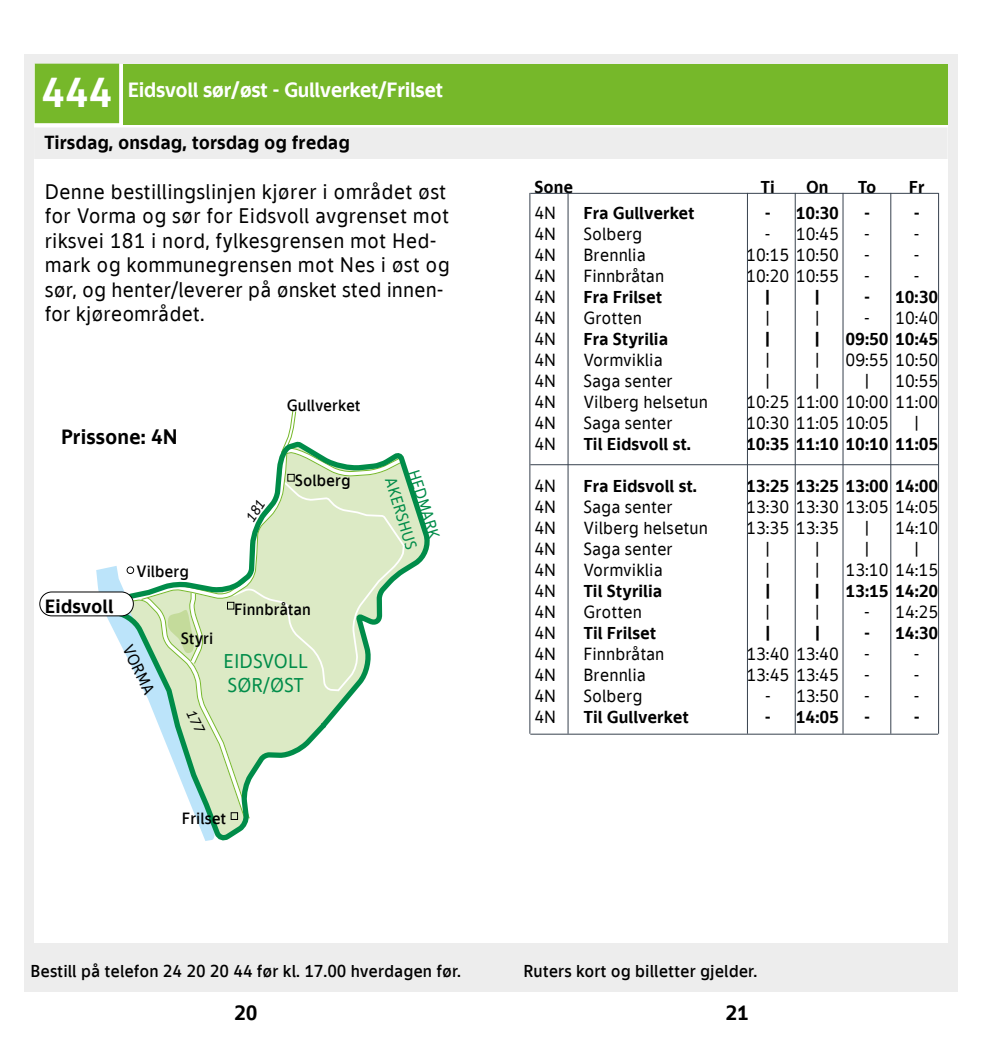
<style>
.page{position:relative;width:983px;height:1042px;background:#fff}
.page>*{position:absolute;margin:0;border:0;box-sizing:border-box;transform-origin:0 0}
.t1{font:700 42px "TID";color:#fff}
.t2{font:21px/24.5px "TID";letter-spacing:.01em;color:#000}
.t3{font:700 21px "TID";letter-spacing:-.02em;color:#fff}
.t4{font:700 21px "TID";color:#000}
.t5{font:19.78px/23.8px "TID";color:#008c49}
.t6{font:700 19.43px "TID";color:#000}
.t7{font:700 19.25px "TID";color:#000}
.t8{font:17.5px "TID";color:#000}
.t9{font:700 17.5px "TID";color:#000}
.t10{font:500 17.15px "TID";color:#000}
.t11{font:500 16.28px "TID";color:#000}
.t12{font:16.28px "TID";color:#008c49}
.t13{font:16.28px "TID";color:#000}
</style>
<div class="page">
<div style="left:25px;top:55px;width:507px;height:937px;background:#ededed"></div>
<div style="left:34px;top:64px;width:498px;height:878px;background:#fff"></div>
<div style="left:516px;top:55px;width:441px;height:937px;background:#ededed"></div>
<div style="left:505px;top:64px;width:442px;height:878px;background:#fff"></div>
<div style="left:35px;top:64px;width:84px;height:59px;background:#76b82a"></div>
<div style="left:34px;top:127px;width:913px;height:32px;background:#ededed"></div>
<svg style="left:79px;top:464px;width:352px;height:479px"></svg>
<div style="left:40px;top:592px;width:93px;height:24px;background:#fff;border-radius:12px"></div>
<div style="left:39px;top:591px;width:95px;height:25px;border:1px solid #000;border-radius:12px"></div>
<hr style="left:567px;top:193px;width:1px;height:541px;background:#37414e">
<hr style="left:529px;top:193px;width:1px;height:541px;background:#37414e">
<hr style="left:746px;top:193px;width:1px;height:541px;background:#37414e">
<hr style="left:937px;top:193px;width:1px;height:541px;background:#37414e">
<hr style="left:794px;top:193px;width:1px;height:541px;background:#37414e">
<hr style="left:842px;top:193px;width:1px;height:541px;background:#37414e">
<hr style="left:890px;top:193px;width:1px;height:541px;background:#37414e">
<hr style="left:530px;top:193px;width:407px;height:1px;background:#37414e">
<hr style="left:530px;top:734px;width:407px;height:1px;background:#37414e">
<hr style="left:530px;top:464px;width:407px;height:1px;background:#37414e">
<div style="left:123px;top:64px;width:406px;height:60px;background:#76b82a"></div>
<div style="left:525px;top:64px;width:422px;height:60px;background:#76b82a"></div>
<svg style="left:90px;top:411px;width:316px;height:430px"></svg>
<h1 class="t1" style="left:42px;top:66px;width:72px">444</h1>
<p class="t7" style="left:44px;top:130px;width:307px">Tirsdag, onsdag, torsdag og fredag</p>
<p class="t2" style="left:45px;top:178px;width:406px">Denne bestillingslinjen kjører i området øst for Vorma og sør for Eidsvoll avgrenset mot riksvei 181 i nord, fylkesgrensen mot Hed&shy;mark og kommunegrensen mot Nes i øst og sør, og henter/leverer på ønsket sted innen&shy;for kjøreområdet.</p>
<p class="t3" style="left:128px;top:76px;width:317px">Eidsvoll sør/øst - Gullverket/Frilset</p>
<p class="t4" style="left:61px;top:423px;width:118px">Prissone: 4N</p>
<p class="t11" style="left:287px;top:395px;width:75px">Gullverket</p>
<p class="t11" style="left:295px;top:470px;width:57px">Solberg</p>
<p class="t6" style="left:45px;top:594px;width:70px">Eidsvoll</p>
<p class="t11" style="left:136px;top:560px;width:54px">Vilberg</p>
<p class="t13" style="left:136px;top:641px;width:54px;rotate:64deg">VORMA</p>
<p class="t11" style="left:181px;top:628px;width:34px">Styri</p>
<p class="t11" style="left:234px;top:598px;width:78px">Finnbråtan</p>
<p class="t5" style="left:223px;top:648px;width:86px">EIDSVOLL<br>SØR/ØST</p>
<p class="t12" style="left:423px;top:467px;width:73px;rotate:73deg">HEDMARK</p>
<p class="t12" style="left:400px;top:475px;width:76px;rotate:73deg">AKERSHUS</p>
<p class="t11" style="left:182px;top:808px;width:46px">Frilset</p>
<p class="t9" style="left:534px;top:176px;width:40px">Sone</p>
<p class="t9" style="left:760px;top:176px;width:16px">Ti</p>
<p class="t9" style="left:806px;top:176px;width:24px">On</p>
<p class="t9" style="left:857px;top:176px;width:20px">To</p>
<p class="t9" style="left:908px;top:176px;width:17px">Fr</p>
<p class="t8" style="left:534px;top:202px;width:23px">4N</p>
<p class="t9" style="left:583px;top:202px;width:113px">Fra Gullverket</p>
<p class="t9" style="left:764px;top:202px;width:76px">- 10:30</p>
<p class="t9" style="left:863px;top:202px;width:8px">-</p>
<p class="t9" style="left:913px;top:202px;width:8px">-</p>
<p class="t8" style="left:534px;top:223px;width:23px">4N</p>
<p class="t8" style="left:583px;top:223px;width:60px">Solberg</p>
<p class="t8" style="left:764px;top:223px;width:75px">- 10:45</p>
<p class="t8" style="left:864px;top:223px;width:7px">-</p>
<p class="t8" style="left:913px;top:223px;width:7px">-</p>
<p class="t8" style="left:534px;top:244px;width:23px">4N</p>
<p class="t8" style="left:583px;top:244px;width:64px">Brennlia</p>
<p class="t8" style="left:746px;top:244px;width:94px">10:15 10:50</p>
<p class="t8" style="left:864px;top:244px;width:7px">-</p>
<p class="t8" style="left:913px;top:244px;width:7px">-</p>
<p class="t8" style="left:534px;top:265px;width:23px">4N</p>
<p class="t8" style="left:583px;top:265px;width:82px">Finnbråtan</p>
<p class="t8" style="left:746px;top:265px;width:94px">10:20 10:55</p>
<p class="t8" style="left:864px;top:265px;width:7px">-</p>
<p class="t8" style="left:913px;top:265px;width:7px">-</p>
<p class="t8" style="left:534px;top:286px;width:23px">4N</p>
<p class="t9" style="left:583px;top:286px;width:80px">Fra Frilset</p>
<p class="t9" style="left:765px;top:286px;width:6px">|</p>
<p class="t9" style="left:814px;top:286px;width:6px">|</p>
<p class="t9" style="left:863px;top:286px;width:76px">- 10:30</p>
<p class="t8" style="left:534px;top:307px;width:23px">4N</p>
<p class="t8" style="left:583px;top:307px;width:60px">Grotten</p>
<p class="t8" style="left:765px;top:307px;width:6px">|</p>
<p class="t8" style="left:815px;top:307px;width:6px">|</p>
<p class="t8" style="left:864px;top:307px;width:75px">- 10:40</p>
<p class="t8" style="left:534px;top:328px;width:23px">4N</p>
<p class="t9" style="left:583px;top:328px;width:86px">Fra Styrilia</p>
<p class="t9" style="left:765px;top:328px;width:6px">|</p>
<p class="t9" style="left:814px;top:328px;width:6px">|</p>
<p class="t9" style="left:845px;top:328px;width:94px">09:50 10:45</p>
<p class="t8" style="left:534px;top:349px;width:23px">4N</p>
<p class="t8" style="left:583px;top:349px;width:81px">Vormviklia</p>
<p class="t8" style="left:765px;top:349px;width:6px">|</p>
<p class="t8" style="left:815px;top:349px;width:6px">|</p>
<p class="t8" style="left:845px;top:349px;width:94px">09:55 10:50</p>
<p class="t8" style="left:534px;top:370px;width:23px">4N</p>
<p class="t8" style="left:583px;top:370px;width:91px">Saga senter</p>
<p class="t8" style="left:765px;top:370px;width:6px">|</p>
<p class="t8" style="left:815px;top:370px;width:6px">|</p>
<p class="t8" style="left:864px;top:370px;width:6px">|</p>
<p class="t8" style="left:895px;top:370px;width:44px">10:55</p>
<p class="t8" style="left:534px;top:391px;width:23px">4N</p>
<p class="t8" style="left:583px;top:391px;width:126px">Vilberg helsetun</p>
<p class="t8" style="left:746px;top:391px;width:193px">10:25 11:00 10:00 11:00</p>
<p class="t8" style="left:534px;top:412px;width:23px">4N</p>
<p class="t8" style="left:583px;top:412px;width:91px">Saga senter</p>
<p class="t8" style="left:746px;top:412px;width:144px">10:30 11:05 10:05</p>
<p class="t8" style="left:914px;top:412px;width:6px">|</p>
<p class="t8" style="left:534px;top:433px;width:23px">4N</p>
<p class="t9" style="left:583px;top:433px;width:109px">Til Eidsvoll st.</p>
<p class="t9" style="left:746px;top:433px;width:194px">10:35 11:10 10:10 11:05</p>
<p class="t8" style="left:534px;top:475px;width:23px">4N</p>
<p class="t9" style="left:583px;top:475px;width:115px">Fra Eidsvoll st.</p>
<p class="t9" style="left:746px;top:475px;width:194px">13:25 13:25 13:00 14:00</p>
<p class="t8" style="left:534px;top:496px;width:23px">4N</p>
<p class="t8" style="left:583px;top:496px;width:91px">Saga senter</p>
<p class="t8" style="left:746px;top:496px;width:193px">13:30 13:30 13:05 14:05</p>
<p class="t8" style="left:534px;top:517px;width:23px">4N</p>
<p class="t8" style="left:583px;top:517px;width:126px">Vilberg helsetun</p>
<p class="t8" style="left:746px;top:517px;width:94px">13:35 13:35</p>
<p class="t8" style="left:864px;top:517px;width:6px">|</p>
<p class="t8" style="left:895px;top:517px;width:44px">14:10</p>
<p class="t8" style="left:534px;top:538px;width:23px">4N</p>
<p class="t8" style="left:583px;top:538px;width:91px">Saga senter</p>
<p class="t8" style="left:765px;top:538px;width:6px">|</p>
<p class="t8" style="left:815px;top:538px;width:6px">|</p>
<p class="t8" style="left:864px;top:538px;width:6px">|</p>
<p class="t8" style="left:914px;top:538px;width:6px">|</p>
<p class="t8" style="left:534px;top:559px;width:23px">4N</p>
<p class="t8" style="left:583px;top:559px;width:81px">Vormviklia</p>
<p class="t8" style="left:765px;top:559px;width:6px">|</p>
<p class="t8" style="left:815px;top:559px;width:6px">|</p>
<p class="t8" style="left:845px;top:559px;width:94px">13:10 14:15</p>
<p class="t8" style="left:534px;top:580px;width:23px">4N</p>
<p class="t9" style="left:583px;top:580px;width:80px">Til Styrilia</p>
<p class="t9" style="left:765px;top:580px;width:6px">|</p>
<p class="t9" style="left:814px;top:580px;width:6px">|</p>
<p class="t9" style="left:845px;top:580px;width:94px">13:15 14:20</p>
<p class="t8" style="left:534px;top:601px;width:23px">4N</p>
<p class="t8" style="left:583px;top:601px;width:60px">Grotten</p>
<p class="t8" style="left:765px;top:601px;width:6px">|</p>
<p class="t8" style="left:815px;top:601px;width:6px">|</p>
<p class="t8" style="left:864px;top:601px;width:75px">- 14:25</p>
<p class="t8" style="left:534px;top:622px;width:23px">4N</p>
<p class="t9" style="left:583px;top:622px;width:74px">Til Frilset</p>
<p class="t9" style="left:765px;top:622px;width:6px">|</p>
<p class="t9" style="left:814px;top:622px;width:6px">|</p>
<p class="t9" style="left:863px;top:622px;width:76px">- 14:30</p>
<p class="t8" style="left:534px;top:643px;width:23px">4N</p>
<p class="t8" style="left:583px;top:643px;width:82px">Finnbråtan</p>
<p class="t8" style="left:746px;top:643px;width:94px">13:40 13:40</p>
<p class="t8" style="left:864px;top:643px;width:7px">-</p>
<p class="t8" style="left:913px;top:643px;width:7px">-</p>
<p class="t8" style="left:534px;top:664px;width:23px">4N</p>
<p class="t8" style="left:583px;top:664px;width:64px">Brennlia</p>
<p class="t8" style="left:746px;top:664px;width:94px">13:45 13:45</p>
<p class="t8" style="left:864px;top:664px;width:7px">-</p>
<p class="t8" style="left:913px;top:664px;width:7px">-</p>
<p class="t8" style="left:534px;top:685px;width:23px">4N</p>
<p class="t8" style="left:583px;top:685px;width:60px">Solberg</p>
<p class="t8" style="left:764px;top:685px;width:75px">- 13:50</p>
<p class="t8" style="left:864px;top:685px;width:7px">-</p>
<p class="t8" style="left:913px;top:685px;width:7px">-</p>
<p class="t8" style="left:534px;top:706px;width:23px">4N</p>
<p class="t9" style="left:583px;top:706px;width:107px">Til Gullverket</p>
<p class="t9" style="left:764px;top:706px;width:76px">- 14:05</p>
<p class="t9" style="left:863px;top:706px;width:8px">-</p>
<p class="t9" style="left:913px;top:706px;width:8px">-</p>
<p class="t10" style="left:30px;top:960px;width:432px">Bestill på telefon 24 20 20 44 før kl. 17.00 hverdagen før.</p>
<p class="t10" style="left:523px;top:960px;width:235px">Ruters kort og billetter gjelder.</p>
<p class="t4" style="left:234px;top:1000px;width:25px">20</p>
<p class="t4" style="left:725px;top:999px;width:25px">21</p>
</div>
